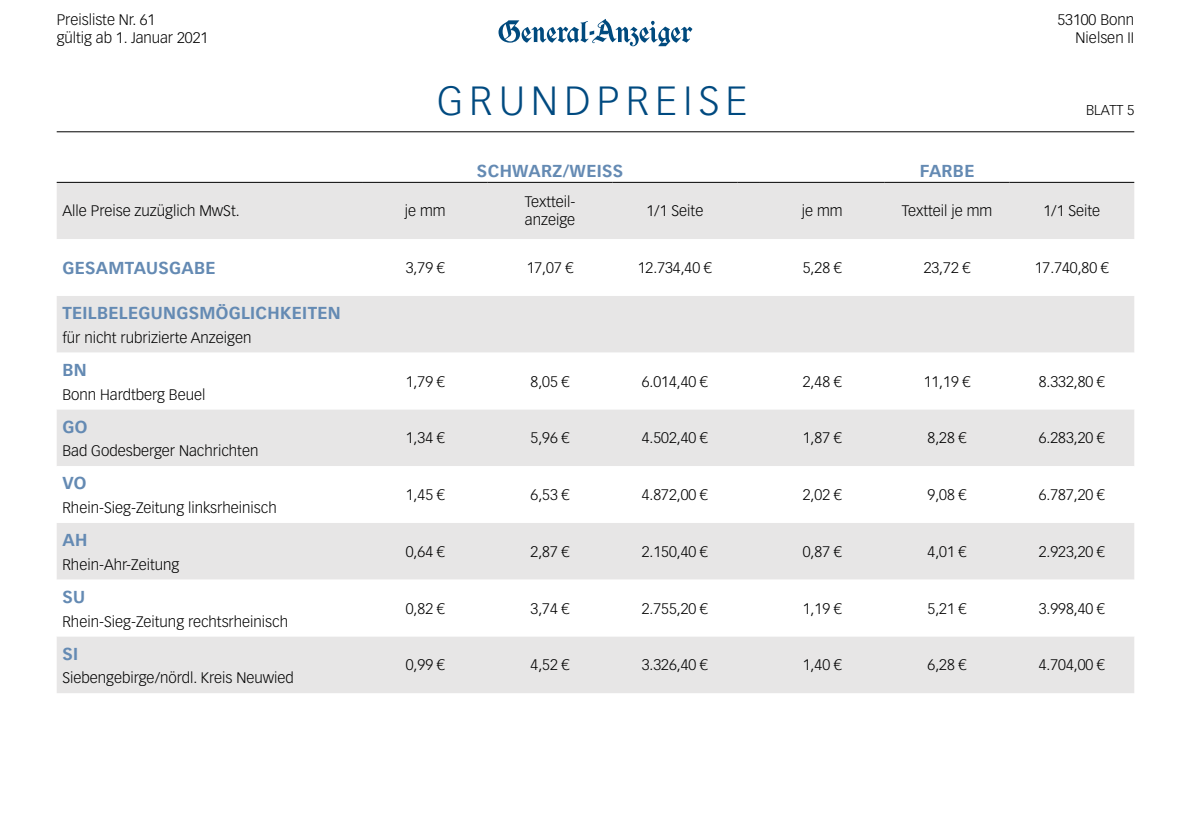
<style>
.page{position:relative;width:1191px;height:840px;background:#fff}
.page>*{position:absolute;margin:0;border:0;box-sizing:border-box;transform-origin:0 0}
.t1{font:300 40px "Vectora LT";letter-spacing:.16em;color:#004a80}
.t2{font:700 17px "Vectora LT";letter-spacing:.02em;color:#648ab3}
.t3{font:300 15px/18px "Vectora LT";color:#000}
.t4{font:300 14px "Vectora LT";color:#000}
</style>
<div class="page">
<svg style="left:498px;top:19px;width:194px;height:27px"></svg>
<hr style="left:57px;top:131px;width:1077px;height:1px;background:#000">
<div style="left:57px;top:183px;width:1077px;height:509px;background:#e7e6e6"></div>
<svg style="left:57px;top:239px;width:1077px;height:397px"></svg>
<hr style="left:57px;top:182px;width:306px;height:1px;background:#000">
<hr style="left:363px;top:182px;width:125px;height:1px;background:#000">
<hr style="left:488px;top:182px;width:124px;height:1px;background:#000">
<hr style="left:612px;top:182px;width:125px;height:1px;background:#000">
<svg style="left:737px;top:182px;width:23px;height:1px"></svg>
<hr style="left:760px;top:182px;width:124px;height:1px;background:#000">
<hr style="left:884px;top:182px;width:125px;height:1px;background:#000">
<hr style="left:1009px;top:182px;width:125px;height:1px;background:#000">
<p class="t3" style="left:57px;top:11px;width:100px">Preisliste Nr. 61</p>
<p class="t3" style="left:1057px;top:11px;width:78px">53100 Bonn</p>
<p class="t3" style="left:57px;top:29px;width:153px">gültig ab 1. Januar 2021</p>
<p class="t3" style="left:1075px;top:29px;width:60px">Nielsen II</p>
<h1 class="t1" style="left:437px;top:78px;width:311px">GRUNDPREISE</h1>
<p class="t4" style="left:1086px;top:102px;width:50px">BLATT 5</p>
<p class="t2" style="left:477px;top:160px;width:148px">SCHWARZ/WEISS</p>
<p class="t2" style="left:919px;top:160px;width:56px">FARBE</p>
<p class="t3" style="left:62px;top:202px;width:179px">Alle Preise zuzüglich MwSt.</p>
<p class="t3" style="left:405px;top:202px;width:42px">je mm</p>
<p class="t3" style="left:525px;top:193px;width:52px">Textteil&shy;anzeige</p>
<p class="t3" style="left:646px;top:202px;width:58px">1/1 Seite</p>
<p class="t3" style="left:802px;top:202px;width:42px">je mm</p>
<p class="t3" style="left:901px;top:202px;width:92px">Textteil je mm</p>
<p class="t3" style="left:1043px;top:202px;width:58px">1/1 Seite</p>
<p class="t2" style="left:62px;top:258px;width:155px">GESAMTAUSGABE</p>
<p class="t3" style="left:406px;top:259px;width:41px">3,79 €</p>
<p class="t3" style="left:527px;top:259px;width:48px">17,07 €</p>
<p class="t3" style="left:638px;top:259px;width:76px">12.734,40 €</p>
<p class="t3" style="left:803px;top:259px;width:41px">5,28 €</p>
<p class="t3" style="left:923px;top:259px;width:48px">23,72 €</p>
<p class="t3" style="left:1034px;top:259px;width:76px">17.740,80 €</p>
<p class="t2" style="left:62px;top:302px;width:280px">TEILBELEGUNGSMÖGLICHKEITEN</p>
<p class="t3" style="left:62px;top:328px;width:190px">für nicht rubrizierte Anzeigen</p>
<p class="t2" style="left:62px;top:359px;width:26px">BN</p>
<p class="t3" style="left:62px;top:385px;width:145px">Bonn Hardtberg Beuel</p>
<p class="t3" style="left:406px;top:372px;width:41px">1,79 €</p>
<p class="t3" style="left:530px;top:372px;width:41px">8,05 €</p>
<p class="t3" style="left:641px;top:372px;width:68px">6.014,40 €</p>
<p class="t3" style="left:803px;top:372px;width:41px">2,48 €</p>
<p class="t3" style="left:923px;top:372px;width:48px">11,19 €</p>
<p class="t3" style="left:1038px;top:372px;width:68px">8.332,80 €</p>
<p class="t2" style="left:62px;top:416px;width:26px">GO</p>
<p class="t3" style="left:62px;top:442px;width:197px">Bad Godesberger Nachrichten</p>
<p class="t2" style="left:62px;top:473px;width:26px">VO</p>
<p class="t3" style="left:62px;top:498px;width:216px">Rhein-Sieg-Zeitung linksrheinisch</p>
<p class="t2" style="left:62px;top:529px;width:26px">AH</p>
<p class="t3" style="left:62px;top:555px;width:118px">Rhein-Ahr-Zeitung</p>
<p class="t2" style="left:62px;top:586px;width:24px">SU</p>
<p class="t3" style="left:62px;top:612px;width:227px">Rhein-Sieg-Zeitung rechtsrheinisch</p>
<p class="t2" style="left:62px;top:643px;width:17px">SI</p>
<p class="t3" style="left:62px;top:669px;width:233px">Siebengebirge/nördl. Kreis Neuwied</p>
<p class="t3" style="left:406px;top:429px;width:41px">1,34 €</p>
<p class="t3" style="left:530px;top:429px;width:41px">5,96 €</p>
<p class="t3" style="left:641px;top:429px;width:68px">4.502,40 €</p>
<p class="t3" style="left:803px;top:429px;width:41px">1,87 €</p>
<p class="t3" style="left:927px;top:429px;width:41px">8,28 €</p>
<p class="t3" style="left:1038px;top:429px;width:68px">6.283,20 €</p>
<p class="t3" style="left:406px;top:485px;width:41px">1,45 €</p>
<p class="t3" style="left:530px;top:485px;width:41px">6,53 €</p>
<p class="t3" style="left:641px;top:485px;width:68px">4.872,00 €</p>
<p class="t3" style="left:803px;top:485px;width:41px">2,02 €</p>
<p class="t3" style="left:927px;top:485px;width:41px">9,08 €</p>
<p class="t3" style="left:1038px;top:485px;width:68px">6.787,20 €</p>
<p class="t3" style="left:406px;top:542px;width:41px">0,64 €</p>
<p class="t3" style="left:530px;top:542px;width:41px">2,87 €</p>
<p class="t3" style="left:641px;top:542px;width:68px">2.150,40 €</p>
<p class="t3" style="left:803px;top:542px;width:41px">0,87 €</p>
<p class="t3" style="left:927px;top:542px;width:41px">4,01 €</p>
<p class="t3" style="left:1038px;top:542px;width:68px">2.923,20 €</p>
<p class="t3" style="left:406px;top:599px;width:41px">0,82 €</p>
<p class="t3" style="left:530px;top:599px;width:41px">3,74 €</p>
<p class="t3" style="left:641px;top:599px;width:68px">2.755,20 €</p>
<p class="t3" style="left:803px;top:599px;width:41px">1,19 €</p>
<p class="t3" style="left:927px;top:599px;width:41px">5,21 €</p>
<p class="t3" style="left:1038px;top:599px;width:68px">3.998,40 €</p>
<p class="t3" style="left:406px;top:656px;width:41px">0,99 €</p>
<p class="t3" style="left:530px;top:656px;width:41px">4,52 €</p>
<p class="t3" style="left:641px;top:656px;width:68px">3.326,40 €</p>
<p class="t3" style="left:803px;top:656px;width:41px">1,40 €</p>
<p class="t3" style="left:927px;top:656px;width:41px">6,28 €</p>
<p class="t3" style="left:1038px;top:656px;width:68px">4.704,00 €</p>
</div>
